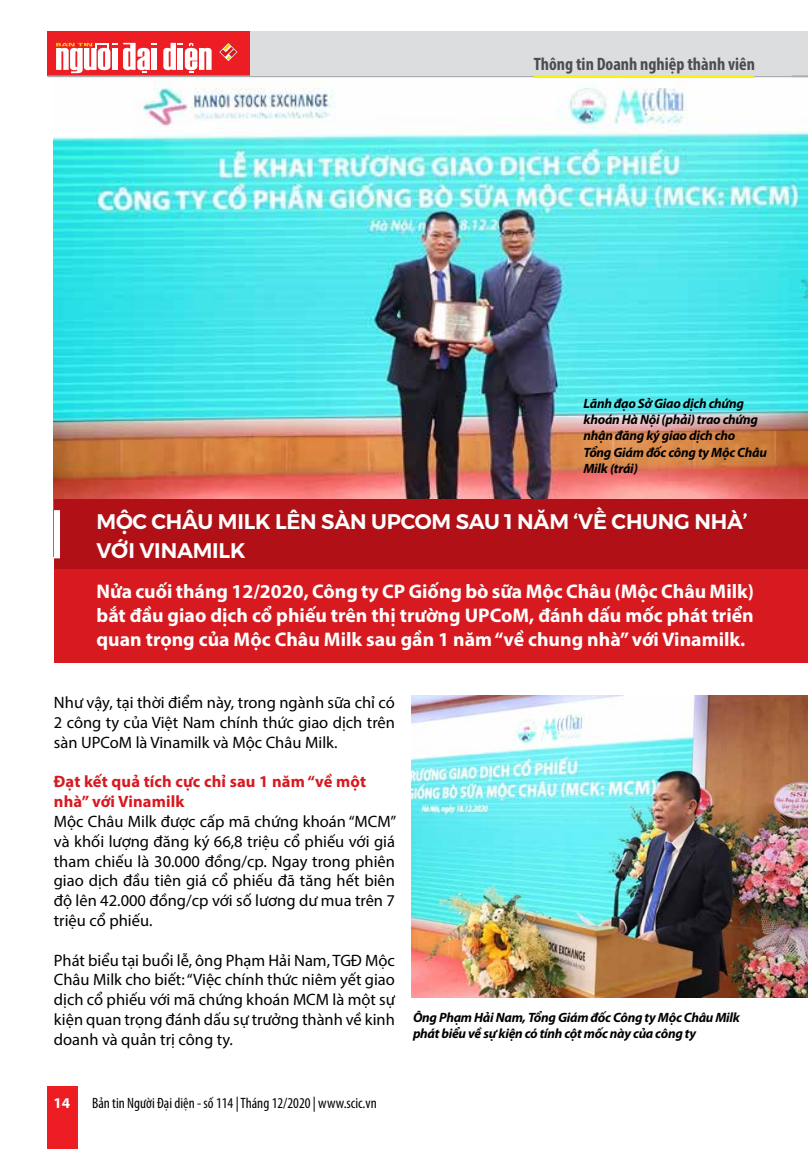
<style>
.page{position:relative;width:808px;height:1149px;background:#fff}
.page>*{position:absolute;margin:0;border:0;box-sizing:border-box;transform-origin:0 0}
.t1{font:600 21px/28.5px "Montserrat";letter-spacing:-.01em;color:#fff}
.t2{font:700 19.8px/23.7px "Myriad Pro";color:#fff;text-align:justify}
.t3{font:700 condensed 18px "Myriad Pro";color:#4d4d4f}
.t4{font:16.5px/19.8px "Myriad Pro";color:#000;text-align:justify}
.t5{font:700 16.5px/19.8px "Myriad Pro";letter-spacing:.01em;color:#d71920}
.t6{font:condensed 15px "Myriad Pro";color:#000}
.t7{font:700 15px "Myriad Pro";color:#fff}
.t8{font:italic 700 13.5px/16.2px "Myriad Pro";letter-spacing:-.02em;color:#000}
</style>
<div class="page">
<img style="left:54px;top:78px;width:754px;height:421px">
<div style="left:54px;top:517px;width:754px;height:146px;background:#d71920"></div>
<div style="left:54px;top:499px;width:754px;height:70px;background:#b11116"></div>
<div style="left:54px;top:510px;width:6px;height:48px;background:#fff"></div>
<img style="left:412px;top:695px;width:396px;height:302px">
<div style="left:47px;top:31px;width:203px;height:44px;background:#ed1d24"></div>
<div style="left:250px;top:31px;width:558px;height:44px;background:#dcddde"></div>
<svg style="left:47px;top:42px;width:761px;height:35px"></svg>
<div style="left:47px;top:1085px;width:30px;height:63px;background:#ed1d24"></div>
<hr style="left:534px;top:75px;width:220px;height:2px;background:#fff200">
<p class="t3" style="left:534px;top:52px;width:223px">Thông tin Doanh nghiệp thành viên</p>
<p class="t8" style="left:583px;top:395px;width:185px">Lãnh đạo Sở Giao dịch chứng khoán Hà Nội (phải) trao chứng nhận đăng ký giao dịch cho<br>Tổng Giám đốc công ty Mộc Châu<br>Milk (trái)</p>
<p class="t1" style="left:97px;top:507px;width:653px">MỘC CHÂU MILK LÊN SÀN UPCOM SAU 1 NĂM ‘VỀ CHUNG NHÀ’<br>VỚI VINAMILK</p>
<p class="t2" style="left:97px;top:579px;width:659px">Nửa cuối tháng 12/2020, Công ty CP Giống bò sữa Mộc Châu (Mộc Châu Milk) bắt đầu giao dịch cổ phiếu trên thị trường UPCoM, đánh dấu mốc phát triển quan trọng của Mộc Châu Milk sau gần 1 năm “về chung nhà” với Vinamilk.</p>
<p class="t4" style="left:54px;top:692px;width:343px">Như vậy, tại thời điểm này, trong ngành sữa chỉ có 2 công ty của Việt Nam chính thức giao dịch trên sàn UPCoM là Vinamilk và Mộc Châu Milk.</p>
<p class="t5" style="left:54px;top:771px;width:314px">Đạt kết quả tích cực chỉ sau 1 năm “về một nhà” với Vinamilk</p>
<p class="t4" style="left:54px;top:811px;width:344px">Mộc Châu Milk được cấp mã chứng khoán “MCM” và khối lượng đăng ký 66,8 triệu cổ phiếu với giá tham chiếu là 30.000 đồng/cp. Ngay trong phiên giao dịch đầu tiên giá cổ phiếu đã tăng hết biên độ lên 42.000 đồng/cp với số lương dư mua trên 7 triệu cổ phiếu.</p>
<p class="t4" style="left:54px;top:949px;width:343px">Phát biểu tại buổi lễ, ông Phạm Hải Nam, TGĐ Mộc Châu Milk cho biết: “Việc chính thức niêm yết giao dịch cổ phiếu với mã chứng khoán MCM là một sự kiện quan trọng đánh dấu sự trưởng thành về kinh doanh và quản trị công ty.</p>
<p class="t8" style="left:413px;top:1008px;width:329px">Ông Phạm Hải Nam, Tổng Giám đốc Công ty Mộc Châu Milk phát biểu về sự kiện có tính cột mốc này của công ty</p>
<p class="t7" style="left:54px;top:1092px;width:18px">14</p>
<p class="t6" style="left:92px;top:1093px;width:286px">Bản tin Người Đại diện - số 114 | Tháng 12/2020 | www.scic.vn</p>
</div>
